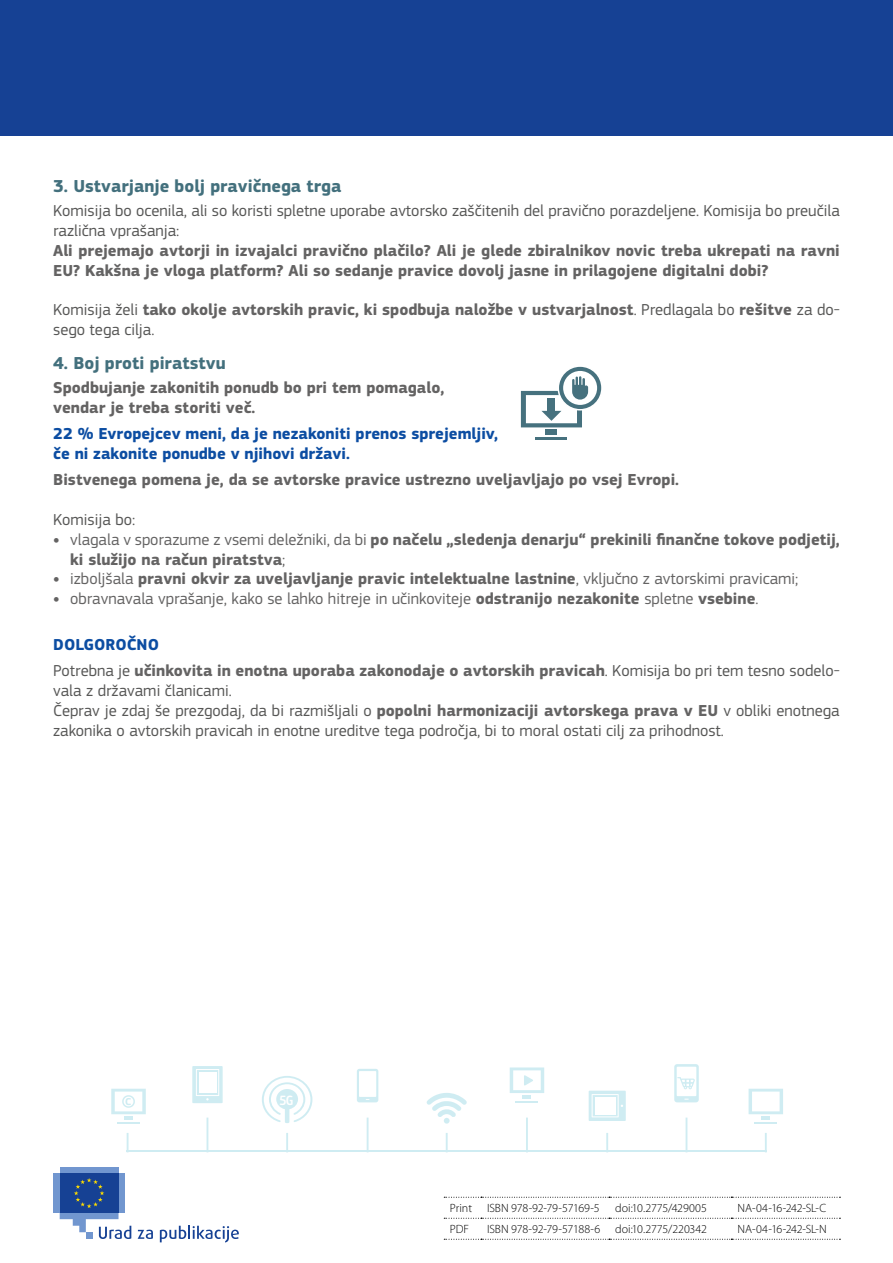
<style>
.page{position:relative;width:893px;height:1263px;background:#fff}
.page>*{position:absolute;margin:0;border:0;box-sizing:border-box;transform-origin:0 0}
.t1{font:700 18px "EC Square Sans Pro";color:#43707d}
.t2{font:700 16.5px/19.8px "EC Square Sans Pro";color:#646363}
.t3{font:16.5px/19.8px "EC Square Sans Pro";color:#575756}
.t4{font:16.5px "EC Square Sans Pro";color:#646363}
.t5{font:700 16.5px/19.8px "EC Square Sans Pro";color:#0c4da2}
.t6{font:500 14.1px "EC Square Sans Cond Pro";color:#fff}
.t7{font:300 12px "Myriad Pro";letter-spacing:-.01em;color:#000}
.s1{font-weight:400;color:#575756}
.s2{font-weight:400}
.s3{font-weight:700}
.s4{color:#0c4da2}
.s5{font-weight:700;color:#646363}
</style>
<div class="page">
<div style="left:0;top:0;width:893px;height:136px;background:#164194"></div>
<div style="left:192px;top:1066px;width:31px;height:37px;background:#cfecf2"></div>
<svg style="left:196px;top:1069px;width:23px;height:31px"></svg>
<svg style="left:589px;top:1091px;width:37px;height:30px"></svg>
<svg style="left:592px;top:1094px;width:31px;height:23px"></svg>
<svg style="left:748px;top:1089px;width:35px;height:34px"></svg>
<svg style="left:674px;top:1064px;width:25px;height:38px"></svg>
<svg style="left:262px;top:1076px;width:50px;height:47px"></svg>
<svg style="left:426px;top:1093px;width:41px;height:31px"></svg>
<svg style="left:357px;top:1069px;width:21px;height:33px"></svg>
<svg style="left:510px;top:1067px;width:34px;height:35px"></svg>
<hr style="left:127px;top:1150px;width:640px;height:2px;background:#009fbd">
<svg style="left:127px;top:1133px;width:2px;height:19px"></svg>
<svg style="left:765px;top:1133px;width:2px;height:19px"></svg>
<svg style="left:446px;top:1133px;width:2px;height:19px"></svg>
<svg style="left:286px;top:1133px;width:2px;height:19px"></svg>
<hr style="left:206px;top:1117px;width:2px;height:35px;background:#009fbd">
<svg style="left:606px;top:1133px;width:2px;height:19px"></svg>
<hr style="left:367px;top:1117px;width:2px;height:35px;background:#009fbd">
<hr style="left:526px;top:1117px;width:2px;height:35px;background:#009fbd">
<hr style="left:686px;top:1117px;width:1px;height:35px;background:#009fbd">
<svg style="left:111px;top:1089px;width:35px;height:34px"></svg>
<div style="left:60px;top:1167px;width:59px;height:6px;background:#7196cf"></div>
<div style="left:119px;top:1173px;width:6px;height:39px;background:#7196cf"></div>
<div style="left:53px;top:1173px;width:7px;height:39px;background:#7196cf"></div>
<div style="left:60px;top:1173px;width:59px;height:39px;background:#164194"></div>
<svg style="left:60px;top:1178px;width:71px;height:61px"></svg>
<svg style="left:138px;top:1229px;width:15px;height:10px"></svg>
<svg style="left:160px;top:1226px;width:79px;height:16px"></svg>
<svg style="left:444px;top:1197px;width:396px;height:1px"></svg>
<svg style="left:444px;top:1218px;width:396px;height:1px"></svg>
<svg style="left:444px;top:1239px;width:396px;height:1px"></svg>
<div style="left:546px;top:429px;width:11px;height:6px;background:#46717e"></div>
<hr style="left:536px;top:437px;width:31px;height:3px;background:#46717e">
<svg style="left:558px;top:366px;width:44px;height:44px"></svg>
<div style="left:557px;top:365px;width:46px;height:45px;border:2px solid #fff;border-radius:50%"></div>
<div style="left:563px;top:371px;width:34px;height:34px;background:#fff;border-radius:50%"></div>
<svg style="left:521px;top:376px;width:67px;height:51px"></svg>
<p class="t1" style="left:53px;top:175px;width:290px">3. Ustvarjanje bolj pravičnega trga</p>
<p class="t3" style="left:53px;top:201px;width:788px">Komisija bo ocenila, ali so koristi spletne uporabe avtorsko zaščitenih del pravično porazdeljene. Komisija bo preučila različna vprašanja:</p>
<p class="t2" style="left:53px;top:241px;width:788px">Ali prejemajo avtorji in izvajalci pravično plačilo? Ali je glede zbiralnikov novic treba ukrepati na ravni<br>EU? Kakšna je vloga platform? Ali so sedanje pravice dovolj jasne in prilagojene digitalni dobi?</p>
<p class="t2" style="left:53px;top:300px;width:788px"><span class="s1">Komisija želi</span> tako okolje avtorskih pravic, ki spodbuja naložbe v ustvarjalnost<span class="s1">. Predlagala bo</span> rešitve <span class="s1">za do&shy;sego tega cilja.</span></p>
<p class="t1" style="left:53px;top:353px;width:174px">4. Boj proti piratstvu</p>
<p class="t2" style="left:53px;top:379px;width:393px">Spodbujanje zakonitih ponudb bo pri tem pomagalo, vendar je treba storiti več.</p>
<p class="t5" style="left:53px;top:425px;width:447px">22 % Evropejcev meni, da je nezakoniti prenos sprejemljiv, če ni zakonite ponudbe v njihovi državi.</p>
<p class="t2" style="left:53px;top:471px;width:627px">Bistvenega pomena je, da se avtorske pravice ustrezno uveljavljajo po vsej Evropi.</p>
<p class="t3" style="left:53px;top:510px;width:84px">Komisija bo:</p>
<p class="t2" style="left:70px;top:530px;width:771px;text-indent:-17px">• <span class="s2">vlagala v sporazume z vsemi deležniki, da bi</span> po načelu „sledenja denarju“ prekinili finančne tokove podjetij, ki služijo na račun piratstva<span class="s2">;</span></p>
<p class="t2" style="left:53px;top:570px;width:747px">• <span class="s2">izboljšala</span> pravni okvir za uveljavljanje pravic intelektualne lastnine<span class="s2">, vključno z avtorskimi pravicami;</span></p>
<p class="t4" style="left:53px;top:589px;width:707px"><span class="s3">•</span> obravnavala vprašanje, kako se lahko hitreje in učinkoviteje <span class="s3">odstranijo nezakonite</span> spletne <span class="s3">vsebine</span>.</p>
<p class="t2" style="left:53px;top:632px;width:788px;line-height:26.2px"><span class="s4">DOLGOROČNO<br></span><span class="s1">Potrebna je</span> učinkovita in enotna uporaba zakonodaje o avtorskih pravicah<span class="s1">. Komisija bo pri tem tesno sodelo-</span></p>
<p class="t3" style="left:53px;top:681px;width:788px">vala z državami članicami.<br>Čeprav je zdaj še prezgodaj, da bi razmišljali o <span class="s5">popolni harmonizaciji avtorskega prava v EU</span> v obliki enotnega zakonika o avtorskih pravicah in enotne ureditve tega področja, bi to moral ostati cilj za prihodnost.</p>
<p class="t6" style="left:279px;top:1092px;width:16px">5G</p>
<p class="t7" style="left:450px;top:1201px;width:151px">Print ISBN 978-92-79-57169-5</p>
<p class="t7" style="left:615px;top:1201px;width:93px">doi:10.2775/429005</p>
<p class="t7" style="left:737px;top:1201px;width:90px">NA-04-16-242-SL-C</p>
<p class="t7" style="left:450px;top:1222px;width:21px">PDF</p>
<p class="t7" style="left:487px;top:1222px;width:221px">ISBN 978-92-79-57188-6 doi:10.2775/220342</p>
<p class="t7" style="left:737px;top:1222px;width:91px">NA-04-16-242-SL-N</p>
</div>
